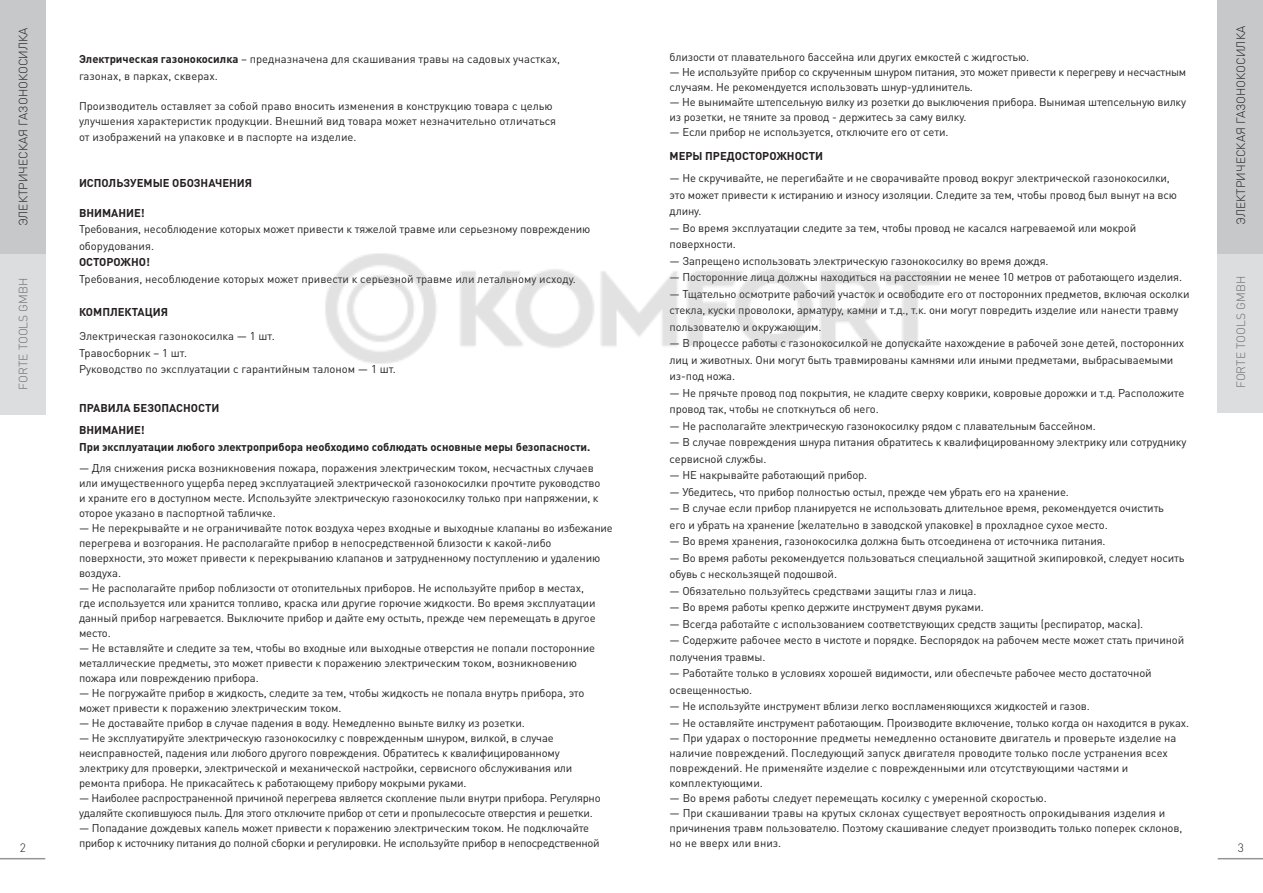
<style>
.page{position:relative;width:1263px;height:893px;background:#fff}
.page>*{position:absolute;margin:0;border:0;box-sizing:border-box;transform-origin:0 0}
.t1{font:300 12px "DIN Pro";color:#231f20}
.t2{font:300 12px "DIN Pro";color:#6d6e71}
.t3{font:11.25px/15px "DIN Pro";letter-spacing:-.01em;color:#231f20}
.t4{font:700 11.25px/22.5px "DIN Pro";color:#231f20}
.s1{font-weight:700}
</style>
<div class="page">
<div style="left:1218px;top:0;width:45px;height:412px;background:#dcddde"></div>
<div style="left:1218px;top:0;width:45px;height:254px;background:#c7c8ca"></div>
<div style="left:0;top:0;width:45px;height:414px;background:#dcddde"></div>
<div style="left:0;top:0;width:45px;height:254px;background:#c7c8ca"></div>
<hr style="left:0;top:858px;width:45px;height:1px;background:#939598">
<hr style="left:1218px;top:858px;width:45px;height:1px;background:#939598">
<img style="left:325px;top:253px;width:615px;height:111px">
<p class="t1" style="left:1233px;top:225px;width:200px;rotate:-90deg">ЭЛЕКТРИЧЕСКАЯ ГАЗОНОКОСИЛКА</p>
<p class="t1" style="left:15px;top:226px;width:200px;rotate:-90deg">ЭЛЕКТРИЧЕСКАЯ ГАЗОНОКОСИЛКА</p>
<p class="t3" style="left:670px;top:49px;width:518px">близости от плавательного бассейна или других емкостей с жидrостью.<br>― Не используйте прибор со скрученным шнуром питания, это может привести к перегреву и несчастным случаям. Не рекомендуется использовать шнур-удлинитель.<br>― Не вынимайте штепсельную вилку из розетки до выключения прибора. Вынимая штепсельную вилку из розетки, не тяните за провод - держитесь за саму вилку.<br>― Если прибор не используется, отключите его от сети.</p>
<p class="t4" style="left:670px;top:145px;width:155px">МЕРЫ ПРЕДОСТОРОЖНОСТИ</p>
<p class="t3" style="left:670px;top:169px;width:521px;line-height:16.5px">― Не скручивайте, не перегибайте и не сворачивайте провод вокруг электрической газонокосилки,<br>это может привести к истиранию и износу изоляции. Следите за тем, чтобы провод был вынут на всю длину.<br>― Во время эксплуатации следите за тем, чтобы провод не касался нагреваемой или мокрой поверхности.<br>― Запрещено использовать электрическую газонокосилку во время дождя.<br>― Посторонние лица должны находиться на расстоянии не менее 10 метров от работающего изделия. ― Тщательно осмотрите рабочий участок и освободите его от посторонних предметов, включая осколки стекла, куски проволоки, арматуру, камни и т.д., т.к. они могут повредить изделие или нанести травму пользователю и окружающим.<br>― В процессе работы с газонокосилкой не допускайте нахождение в рабочей зоне детей, посторонних лиц и животных. Они могут быть травмированы камнями или иными предметами, выбрасываемыми из-под ножа.<br>― Не прячьте провод под покрытия, не кладите сверху коврики, ковровые дорожки и т.д. Расположите провод так, чтобы не споткнуться об него.<br>― Не располагайте электрическую газонокосилку рядом с плавательным бассейном.<br>― В случае повреждения шнура питания обратитесь к квалифицированному электрику или сотруднику сервисной службы.<br>― НЕ накрывайте работающий прибор.<br>― Убедитесь, что прибор полностью остыл, прежде чем убрать его на хранение.<br>― В случае если прибор планируется не использовать длительное время, рекомендуется очистить<br>его и убрать на хранение (желательно в заводской упаковке) в прохладное сухое место.<br>― Во время хранения, газонокосилка должна быть отсоединена от источника питания.<br>― Во время работы рекомендуется пользоваться специальной защитной экипировкой, следует носить обувь с нескользящей подошвой.<br>― Обязательно пользуйтесь средствами защиты глаз и лица.<br>― Во время работы крепко держите инструмент двумя руками.<br>― Всегда работайте с использованием соответствующих средств защиты (респиратор, маска).<br>― Содержите рабочее место в чистоте и порядке. Беспорядок на рабочем месте может стать причиной получения травмы.<br>― Работайте только в условиях хорошей видимости, или обеспечьте рабочее место достаточной освещенностью.<br>― Не используйте инструмент вблизи легко воспламеняющихся жидкостей и газов.<br>― Не оставляйте инструмент работающим. Производите включение, только когда он находится в руках.</p>
<p class="t3" style="left:670px;top:730px;width:514px">― При ударах о посторонние предметы немедленно остановите двигатель и проверьте изделие на наличие повреждений. Последующий запуск двигателя проводите только после устранения всех повреждений. Не применяйте изделие с поврежденными или отсутствующими частями и комплектующими.<br>― Во время работы следует перемещать косилку с умеренной скоростью.<br>― При скашивании травы на крутых склонах существует вероятность опрокидывания изделия и причинения травм пользователю. Поэтому скашивание следует производить только поперек склонов, но не вверх или вниз.</p>
<p class="t3" style="left:79px;top:50px;width:483px;line-height:16.5px"><span class="s1">Электрическая газонокосилка</span> – предназначена для скашивания травы на садовых участках, газонах, в парках, скверах.</p>
<p class="t3" style="left:79px;top:97px;width:479px">Производитель оставляет за собой право вносить изменения в конструкцию товара с целью улучшения характеристик продукции. Внешний вид товара может незначительно отличаться</p>
<p class="t3" style="left:79px;top:129px;width:279px">от изображений на упаковке и в паспорте на изделие.</p>
<p class="t4" style="left:79px;top:171px;width:175px">ИСПОЛЬЗУЕМЫЕ ОБОЗНАЧЕНИЯ</p>
<p class="t4" style="left:79px;top:201px;width:67px">ВНИМАНИЕ!</p>
<p class="t3" style="left:79px;top:220px;width:513px;line-height:16.5px">Требования, несоблюдение которых может привести к тяжелой травме или серьезному повреждению оборудования.</p>
<p class="t4" style="left:79px;top:251px;width:73px">ОСТОРОЖНО!</p>
<p class="t3" style="left:79px;top:271px;width:498px">Требования, несоблюдение которых может привести к серьезной травме или летальному исходу.</p>
<p class="t4" style="left:79px;top:300px;width:90px">КОМПЛЕКТАЦИЯ</p>
<p class="t3" style="left:79px;top:328px;width:318px;line-height:16.5px">Электрическая газонокосилка — 1 шт.<br>Травосборник – 1 шт.<br>Руководство по эксплуатации с гарантийным талоном — 1 шт.</p>
<p class="t4" style="left:79px;top:396px;width:142px">ПРАВИЛА БЕЗОПАСНОСТИ<br>ВНИМАНИЕ!</p>
<p class="t4" style="left:79px;top:435px;width:513px">При эксплуатации любого электроприбора необходимо соблюдать основные меры безопасности.</p>
<p class="t3" style="left:79px;top:460px;width:535px">― Для снижения риска возникновения пожара, поражения электрическим током, несчастных случаев или имущественного ущерба перед эксплуатацией электрической газонокосилки прочтите руководство<br>и храните его в доступном месте. Используйте электрическую газонокосилку только при напряжении, к оторое указано в паспортной табличке.<br>― Не перекрывайте и не ограничивайте поток воздуха через входные и выходные клапаны во избежание перегрева и возгорания. Не располагайте прибор в непосредственной близости к какой-либо поверхности, это может привести к перекрыванию клапанов и затрудненному поступлению и удалению воздуха.<br>― Не располагайте прибор поблизости от отопительных приборов. Не используйте прибор в местах,<br>где используется или хранится топливо, краска или другие горючие жидкости. Во время эксплуатации данный прибор нагревается. Выключите прибор и дайте ему остыть, прежде чем перемещать в другое место.<br>― Не вставляйте и следите за тем, чтобы во входные или выходные отверстия не попали посторонние металлические предметы, это может привести к поражению электрическим током, возникновению пожара или повреждению прибора.<br>― Не погружайте прибор в жидкость, следите за тем, чтобы жидкость не попала внутрь прибора, это может привести к поражению электрическим током.<br>― Не доставайте прибор в случае падения в воду. Немедленно выньте вилку из розетки.<br>― Не эксплуатируйте электрическую газонокосилку с поврежденным шнуром, вилкой, в случае неисправностей, падения или любого другого повреждения. Обратитесь к квалифицированному<br>электрику для проверки, электрической и механической настройки, сервисного обслуживания или ремонта прибора. Не прикасайтесь к работающему прибору мокрыми руками.<br>― Наиболее распространенной причиной перегрева является скопление пыли внутри прибора. Регулярно удаляйте скопившуюся пыль. Для этого отключите прибор от сети и пропылесосьте отверстия и решетки.<br>― Попадание дождевых капель может привести к поражению электрическим током. Не подключайте прибор к источнику питания до полной сборки и регулировки. Не используйте прибор в непосредственной</p>
<p class="t2" style="left:15px;top:389px;width:113px;rotate:-90deg">FORTE TOOLS GMBH</p>
<p class="t2" style="left:1233px;top:388px;width:113px;rotate:-90deg">FORTE TOOLS GMBH</p>
<p class="t1" style="left:20px;top:839px;width:8px">2</p>
<p class="t1" style="left:1238px;top:839px;width:8px">3</p>
</div>
